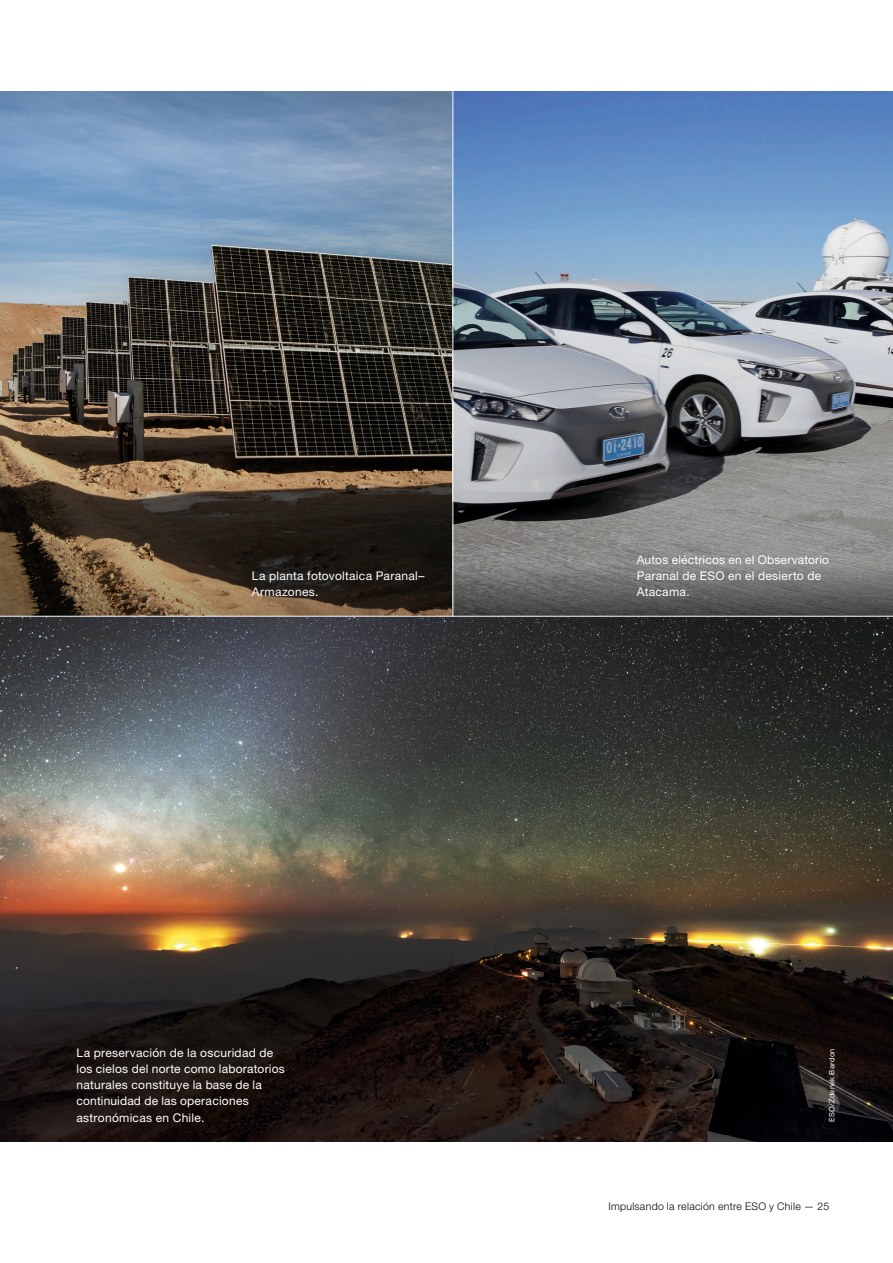
<style>
.page{position:relative;width:893px;height:1263px;background:#fff}
.page>*{position:absolute;margin:0;border:0;box-sizing:border-box;transform-origin:0 0}
._45_8pt{font:12px/16.2px "Helvetica Neue LT Pro";letter-spacing:.02em;color:#fff}
.t1{font:300 10.5px "Helvetica Neue LT Pro";letter-spacing:.03em;color:#000}
.Photo_credits_white{font:7.5px "Helvetica Neue LT Pro";letter-spacing:.03em;color:#fff}
</style>
<div class="page">
<img style="left:0;top:617px;width:893px;height:525px">
<img style="left:0;top:91px;width:893px;height:525px">
<hr style="left:452px;top:84px;width:1px;height:533px;background:#fff">
<p class="_45_8pt" style="left:252px;top:568px;width:174px">La planta fotovoltaica Paranal–<br>Armazones.</p>
<p class="_45_8pt" style="left:637px;top:551px;width:194px">Autos eléctricos en el Observatorio<br>Paranal de ESO en el desierto de<br>Atacama.</p>
<p class="_45_8pt" style="left:77px;top:1044px;width:210px">La preservación de la oscuridad de los cielos del norte como laboratorios naturales constituye la base de la continuidad de las operaciones astronómicas en Chile.</p>
<p class="Photo_credits_white" style="left:827px;top:1121px;width:74px;rotate:-90deg">ESO/Zdenek Bardon</p>
<p class="t1" style="left:608px;top:1200px;width:222px">Impulsando la relación entre ESO y Chile — 25</p>
</div>
